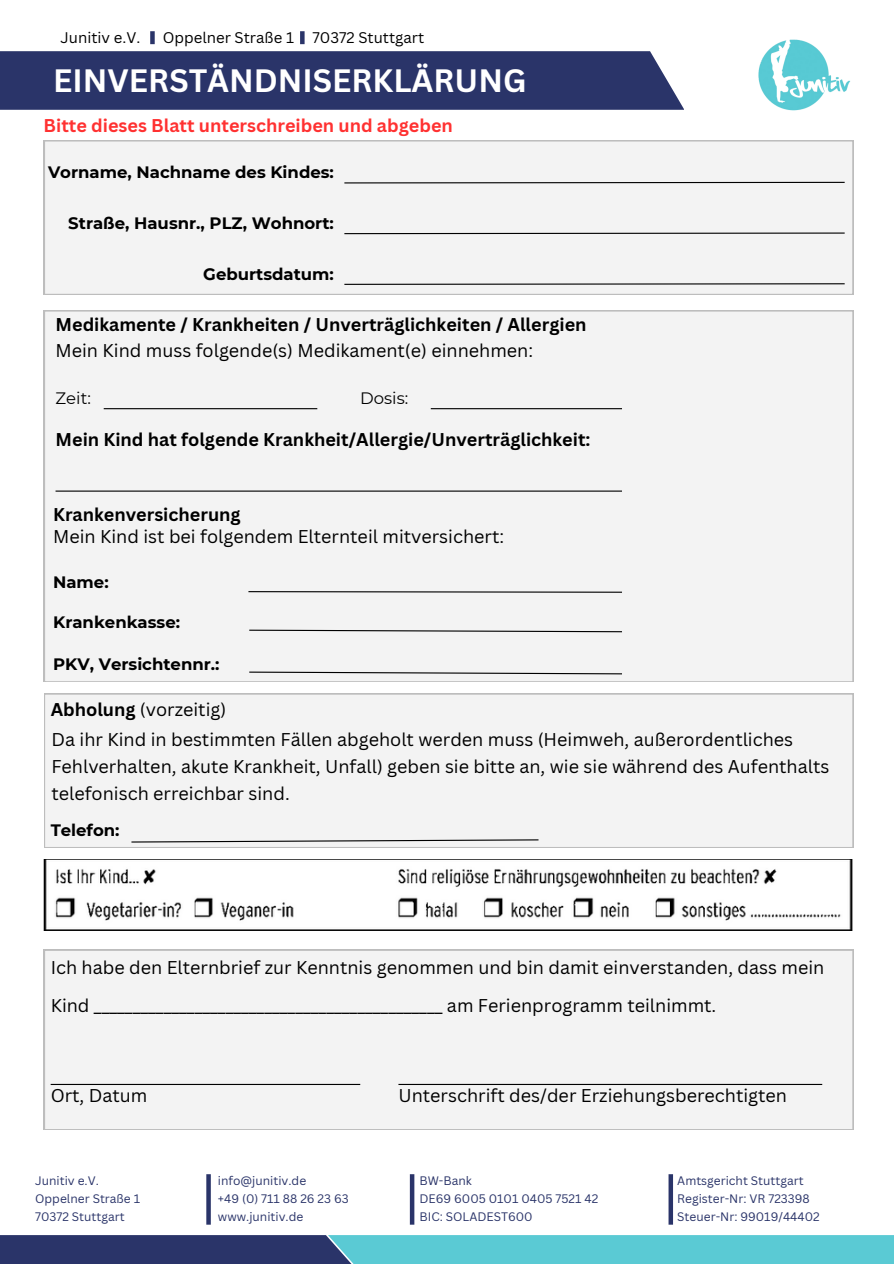
<style>
.page{position:relative;width:894px;height:1264px;background:#fff}
.page>*{position:absolute;margin:0;border:0;box-sizing:border-box;transform-origin:0 0}
.t1{font:700 31.5px "Canva Sans";color:#fff}
.t2{font:18px/27px "Canva Sans";color:#000}
.t3{font:700 18px "Canva Sans";color:#000}
.t4{font:700 18px "Canva Sans";color:#ff3131}
.t5{font:700 16.5px "Montserrat";color:#000}
.t6{font:16.5px "Montserrat";color:#000}
.t7{font:15px "Canva Sans";color:#000}
.t8{font:12px "Canva Sans";color:#2a3469}
.s1{font-weight:700}
</style>
<div class="page">
<div style="left:328px;top:1234px;width:565px;height:29px;background:#5acad4"></div>
<svg style="left:0;top:1234px;width:393px;height:29px;fill:#2a3469"></svg>
<img style="left:758px;top:39px;width:93px;height:71px">
<div style="left:0;top:51px;width:684px;height:59px;background:#2a3469"></div>
<div style="left:206px;top:1174px;width:5px;height:50px;background:#2a3469"></div>
<hr style="left:410px;top:1174px;width:4px;height:50px;background:#2a3469">
<svg style="left:668px;top:1174px;width:4px;height:50px"></svg>
<div style="left:150px;top:31px;width:5px;height:13px;background:#2a3469"></div>
<svg style="left:300px;top:31px;width:4px;height:13px"></svg>
<div style="left:44px;top:310px;width:809px;height:372px;background:#f3f3f3"></div>
<hr style="left:56px;top:490px;width:565px;height:1px;background:#000">
<img style="left:44px;top:859px;width:809px;height:71px">
<div style="left:44px;top:140px;width:809px;height:154px;background:#f3f3f3"></div>
<svg style="left:343px;top:181px;width:502px;height:3px"></svg>
<svg style="left:343px;top:232px;width:502px;height:3px"></svg>
<svg style="left:343px;top:283px;width:502px;height:2px"></svg>
<hr style="left:104px;top:408px;width:213px;height:1px;background:#000">
<hr style="left:430px;top:408px;width:191px;height:1px;background:#000">
<svg style="left:248px;top:671px;width:375px;height:4px"></svg>
<svg style="left:247px;top:590px;width:376px;height:3px"></svg>
<svg style="left:248px;top:629px;width:375px;height:4px"></svg>
<div style="left:44px;top:693px;width:809px;height:154px;background:#f3f3f3"></div>
<svg style="left:130px;top:838px;width:409px;height:5px"></svg>
<div style="left:44px;top:949px;width:809px;height:180px;background:#f3f3f3"></div>
<hr style="left:51px;top:1083px;width:309px;height:1px;background:#000">
<hr style="left:398px;top:1083px;width:424px;height:1px;background:#000">
<p class="t7" style="left:61px;top:27px;width:81px">Junitiv e.V.</p>
<h2 class="t7" style="left:163px;top:27px;width:133px">Oppelner Straße 1</h2>
<h3 class="t7" style="left:312px;top:27px;width:113px">70372 Stuttgart</h3>
<h4 class="t1" style="left:53px;top:58px;width:474px">EINVERSTÄNDNISERKLÄRUNG</h4>
<h2 class="t4" style="left:44px;top:113px;width:410px">Bitte dieses Blatt unterschreiben und abgeben</h2>
<h3 class="t5" style="left:48px;top:162px;width:287px">Vorname, Nachname des Kindes:</h3>
<p class="t5" style="left:68px;top:213px;width:267px">Straße, Hausnr., PLZ, Wohnort:</p>
<h3 class="t5" style="left:203px;top:263px;width:132px">Geburtsdatum:</h3>
<h3 class="t3" style="left:56px;top:311px;width:532px">Medikamente / Krankheiten / Unverträglichkeiten / Allergien</h3>
<h2 class="t2" style="left:56px;top:336px;width:479px">Mein Kind muss folgende(s) Medikament(e) einnehmen:</h2>
<p class="t6" style="left:56px;top:388px;width:37px">Zeit:</p>
<h2 class="t6" style="left:360px;top:388px;width:50px">Dosis:</h2>
<p class="t3" style="left:56px;top:427px;width:536px">Mein Kind hat folgende Krankheit/Allergie/Unverträglichkeit:</p>
<h2 class="t3" style="left:53px;top:501px;width:189px">Krankenversicherung</h2>
<p class="t2" style="left:53px;top:523px;width:452px">Mein Kind ist bei folgendem Elternteil mitversichert:</p>
<h2 class="t5" style="left:53px;top:572px;width:57px">Name:</h2>
<p class="t5" style="left:53px;top:612px;width:128px">Krankenkasse:</p>
<h3 class="t5" style="left:53px;top:653px;width:168px">PKV, Versichtennr.:</h3>
<h3 class="t2" style="left:51px;top:695px;width:177px"><span class="s1">Abholung</span> (vorzeitig)</h3>
<h2 class="t2" style="left:51px;top:725px;width:779px">Da ihr Kind in bestimmten Fällen abgeholt werden muss (Heimweh, außerordentliches<br>Fehlverhalten, akute Krankheit, Unfall) geben sie bitte an, wie sie während des Aufenthalts telefonisch erreichbar sind.</h2>
<p class="t5" style="left:51px;top:819px;width:70px">Telefon:</p>
<p class="t2" style="left:51px;top:947px;width:775px;line-height:38.2px">Ich habe den Elternbrief zur Kenntnis genommen und bin damit einverstanden, dass mein<br>Kind _____________________________________________ am Ferienprogramm teilnimmt.</p>
<p class="t2" style="left:51px;top:1081px;width:98px">Ort, Datum</p>
<h3 class="t2" style="left:398px;top:1081px;width:390px">Unterschrift des/der Erziehungsberechtigten</h3>
<p class="t8" style="left:35px;top:1172px;width:65px">Junitiv e.V.</p>
<h4 class="t8" style="left:35px;top:1190px;width:106px">Oppelner Straße 1</h4>
<p class="t8" style="left:35px;top:1208px;width:91px">70372 Stuttgart</p>
<h4 class="t8" style="left:218px;top:1172px;width:90px">info@junitiv.de</h4>
<h1 class="t8" style="left:218px;top:1190px;width:132px">+49 (0) 711 88 26 23 63</h1>
<p class="t8" style="left:218px;top:1208px;width:87px">www.junitiv.de</p>
<h2 class="t8" style="left:419px;top:1172px;width:54px">BW-Bank</h2>
<h2 class="t8" style="left:419px;top:1190px;width:180px">DE69 6005 0101 0405 7521 42</h2>
<p class="t8" style="left:419px;top:1208px;width:115px">BIC: SOLADEST600</p>
<h2 class="t8" style="left:677px;top:1172px;width:128px">Amtsgericht Stuttgart</h2>
<p class="t8" style="left:677px;top:1190px;width:134px">Register-Nr: VR 723398</p>
<h2 class="t8" style="left:677px;top:1208px;width:144px">Steuer-Nr: 99019/44402</h2>
</div>
